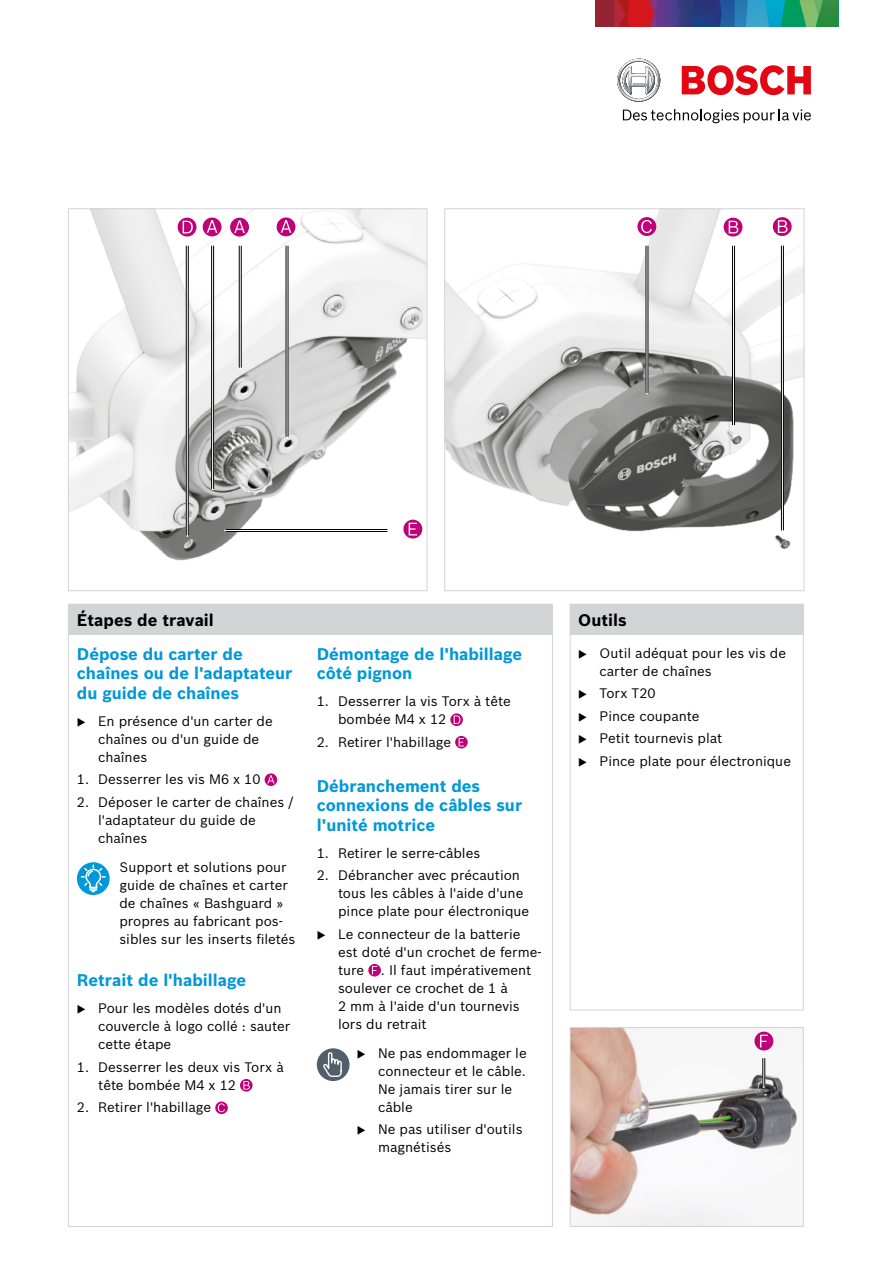
<style>
.page{position:relative;width:893px;height:1263px;background:#fff}
.page>*{position:absolute;margin:0;border:0;box-sizing:border-box;transform-origin:0 0}
.t1{font:700 16.5px/19.5px "Bosch Sans";color:#0098d7}
.t2{font:700 16.5px "Bosch Sans";color:#000}
.t3{font:13.5px/18px "Bosch Sans";color:#000}
</style>
<div class="page">
<svg style="left:595px;top:0;width:243px;height:27px;background:#505f72"></svg>
<svg style="left:617px;top:59px;width:43px;height:43px"></svg>
<svg style="left:623px;top:109px;width:188px;height:14px"></svg>
<svg style="left:682px;top:65px;width:129px;height:30px"></svg>
<img style="left:446px;top:210px;width:356px;height:339px">
<div style="left:444px;top:208px;width:360px;height:383px;border:1px solid #d3d4d6"></div>
<img style="left:70px;top:210px;width:355px;height:351px">
<div style="left:68px;top:208px;width:359px;height:383px;border:1px solid #d3d4d6"></div>
<svg style="left:203px;top:217px;width:19px;height:19px"></svg>
<svg style="left:207px;top:220px;width:10px;height:13px"></svg>
<svg style="left:230px;top:218px;width:19px;height:19px"></svg>
<svg style="left:234px;top:220px;width:11px;height:13px"></svg>
<div style="left:277px;top:217px;width:18px;height:19px;background:#bf0078;border-radius:50%"></div>
<svg style="left:281px;top:220px;width:10px;height:13px"></svg>
<svg style="left:773px;top:217px;width:19px;height:19px"></svg>
<svg style="left:778px;top:220px;width:9px;height:13px"></svg>
<svg style="left:724px;top:218px;width:18px;height:19px"></svg>
<svg style="left:729px;top:221px;width:9px;height:12px"></svg>
<svg style="left:637px;top:217px;width:19px;height:19px"></svg>
<svg style="left:641px;top:220px;width:11px;height:13px"></svg>
<svg style="left:178px;top:218px;width:18px;height:19px"></svg>
<svg style="left:183px;top:221px;width:10px;height:12px"></svg>
<svg style="left:403px;top:520px;width:19px;height:18px"></svg>
<svg style="left:409px;top:523px;width:8px;height:12px"></svg>
<div style="left:68px;top:604px;width:484px;height:31px;background:#d3d4d6"></div>
<div style="left:570px;top:604px;width:234px;height:406px;border:1px solid #d3d4d6"></div>
<div style="left:570px;top:604px;width:234px;height:31px;background:#d3d4d6"></div>
<hr style="left:226px;top:529px;width:161px;height:3px;background:#fff">
<hr style="left:226px;top:531px;width:161px;height:1px;background:#000">
<hr style="left:226px;top:529px;width:161px;height:1px;background:#000">
<hr style="left:186px;top:246px;width:3px;height:289px;background:#fff">
<hr style="left:188px;top:246px;width:1px;height:289px;background:#000">
<hr style="left:186px;top:246px;width:1px;height:289px;background:#000">
<hr style="left:211px;top:246px;width:3px;height:243px;background:#fff">
<hr style="left:213px;top:246px;width:1px;height:243px;background:#000">
<hr style="left:211px;top:246px;width:1px;height:243px;background:#000">
<hr style="left:239px;top:246px;width:3px;height:121px;background:#fff">
<hr style="left:241px;top:246px;width:1px;height:121px;background:#000">
<hr style="left:239px;top:246px;width:1px;height:121px;background:#000">
<hr style="left:286px;top:246px;width:3px;height:190px;background:#fff">
<hr style="left:288px;top:246px;width:1px;height:190px;background:#000">
<hr style="left:286px;top:246px;width:1px;height:190px;background:#000">
<hr style="left:781px;top:246px;width:3px;height:284px;background:#fff">
<hr style="left:783px;top:246px;width:1px;height:284px;background:#000">
<hr style="left:781px;top:246px;width:1px;height:284px;background:#000">
<hr style="left:732px;top:246px;width:3px;height:179px;background:#fff">
<hr style="left:734px;top:246px;width:1px;height:179px;background:#000">
<hr style="left:732px;top:246px;width:1px;height:179px;background:#000">
<hr style="left:645px;top:246px;width:3px;height:147px;background:#fff">
<hr style="left:647px;top:246px;width:1px;height:147px;background:#000">
<hr style="left:645px;top:246px;width:1px;height:147px;background:#000">
<img style="left:572px;top:1029px;width:226px;height:196px">
<div style="left:570px;top:1027px;width:234px;height:200px;border:1px solid #d3d4d6"></div>
<svg style="left:762px;top:1058px;width:3px;height:28px"></svg>
<svg style="left:754px;top:1031px;width:19px;height:19px"></svg>
<svg style="left:760px;top:1035px;width:8px;height:12px"></svg>
<svg style="left:265px;top:773px;width:12px;height:13px"></svg>
<svg style="left:267px;top:775px;width:7px;height:8px"></svg>
<svg style="left:77px;top:862px;width:33px;height:33px"></svg>
<svg style="left:80px;top:864px;width:27px;height:30px"></svg>
<svg style="left:240px;top:1079px;width:13px;height:12px"></svg>
<svg style="left:243px;top:1081px;width:7px;height:8px"></svg>
<svg style="left:215px;top:1101px;width:13px;height:13px"></svg>
<svg style="left:218px;top:1103px;width:7px;height:9px"></svg>
<svg style="left:450px;top:713px;width:13px;height:13px"></svg>
<svg style="left:454px;top:715px;width:6px;height:9px"></svg>
<svg style="left:455px;top:736px;width:13px;height:12px"></svg>
<svg style="left:459px;top:738px;width:5px;height:8px"></svg>
<svg style="left:368px;top:964px;width:13px;height:12px"></svg>
<svg style="left:372px;top:966px;width:5px;height:8px"></svg>
<div style="left:317px;top:1048px;width:33px;height:33px;background:#525f6b;border-radius:50%"></div>
<svg style="left:323px;top:1051px;width:19px;height:27px"></svg>
<p class="t2" style="left:77px;top:607px;width:138px">Étapes de travail</p>
<p class="t2" style="left:578px;top:607px;width:50px">Outils</p>
<p class="t1" style="left:77px;top:643px;width:217px">Dépose du carter de chaînes ou de l'adaptateur du guide de chaînes</p>
<p class="t3" style="left:98px;top:711px;width:176px">En présence d'un carter de chaînes ou d'un guide de chaînes</p>
<p class="t3" style="left:77px;top:769px;width:185px">1. Desserrer les vis M6 x 10</p>
<p class="t3" style="left:98px;top:792px;width:197px;text-indent:-21px">2. Déposer le carter de chaînes / l'adaptateur du guide de chaînes</p>
<p class="t3" style="left:119px;top:857px;width:177px">Support et solutions pour guide de chaînes et carter de chaînes « Bashguard » propres au fabricant pos&shy;sibles sur les inserts filetés</p>
<p class="t1" style="left:77px;top:970px;width:171px">Retrait de l'habillage</p>
<p class="t3" style="left:98px;top:999px;width:194px">Pour les modèles dotés d'un couvercle à logo collé : sauter cette étape</p>
<p class="t3" style="left:98px;top:1057px;width:187px;text-indent:-21px">1. Desserrer les deux vis Torx à tête bombée M4 x 12</p>
<p class="t3" style="left:77px;top:1098px;width:136px">2. Retirer l'habillage</p>
<p class="t1" style="left:317px;top:643px;width:207px">Démontage de l'habillage côté pignon</p>
<p class="t3" style="left:338px;top:691px;width:174px;text-indent:-21px">1. Desserrer la vis Torx à tête bombée M4 x 12</p>
<p class="t3" style="left:317px;top:732px;width:136px">2. Retirer l'habillage</p>
<p class="t1" style="left:317px;top:775px;width:207px">Débranchement des connexions de câbles sur l'unité motrice</p>
<p class="t3" style="left:317px;top:843px;width:165px">1. Retirer le serre-câbles</p>
<p class="t3" style="left:338px;top:866px;width:193px;text-indent:-21px">2. Débrancher avec précaution tous les câbles à l'aide d'une pince plate pour électronique</p>
<p class="t3" style="left:338px;top:924px;width:205px">Le connecteur de la batterie est doté d'un crochet de ferme&shy;ture . Il faut impérativement soulever ce crochet de 1 à<br>2 mm à l'aide d'un tournevis lors du retrait</p>
<p class="t3" style="left:378px;top:1043px;width:150px">Ne pas endommager le connecteur et le câble.<br>Ne jamais tirer sur le câble</p>
<p class="t3" style="left:378px;top:1120px;width:146px">Ne pas utiliser d'outils magnétisés</p>
<p class="t3" style="left:600px;top:643px;width:188px">Outil adéquat pour les vis de carter de chaînes</p>
<p class="t3" style="left:600px;top:681px;width:193px;line-height:22.5px">Torx T20<br>Pince coupante<br>Petit tournevis plat<br>Pince plate pour électronique</p>
</div>
